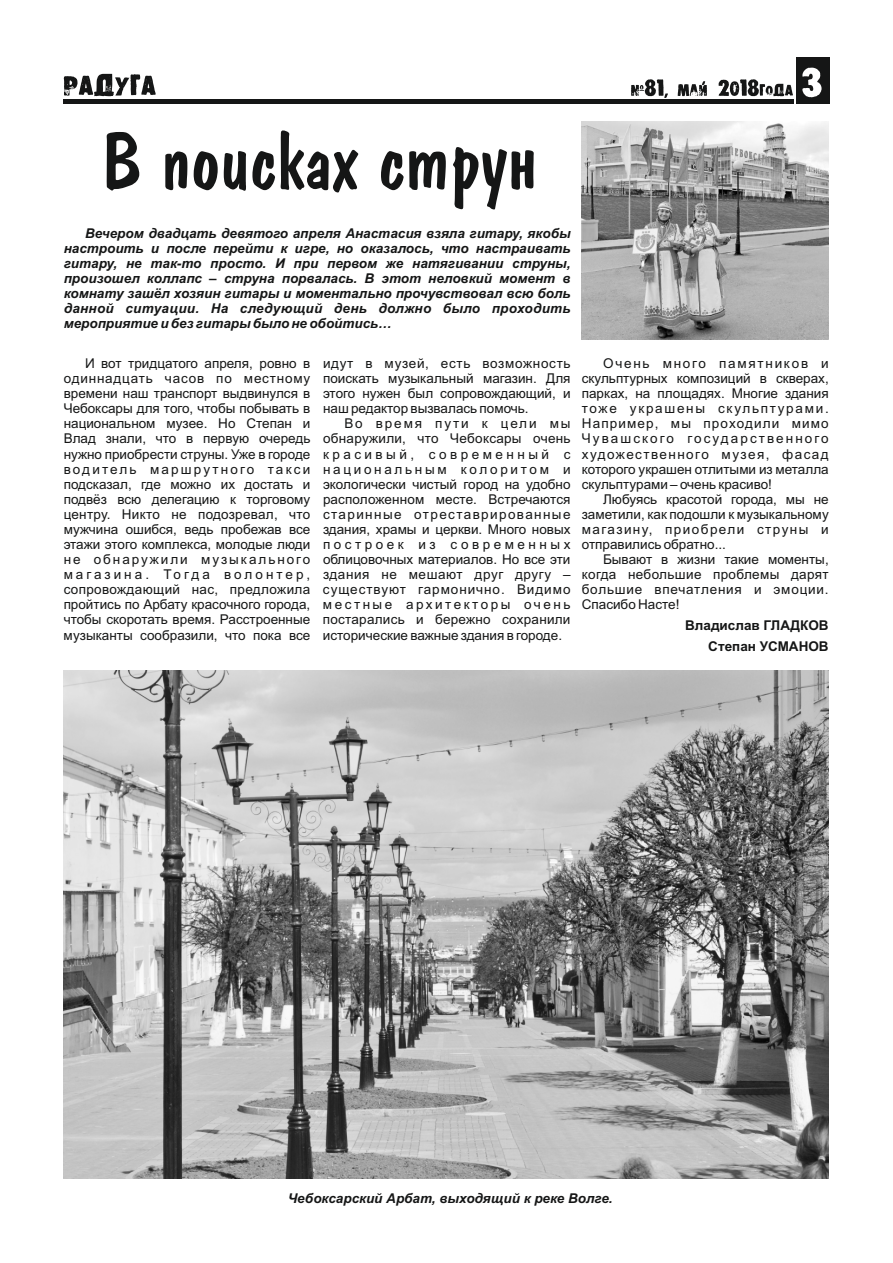
<style>
.page{position:relative;width:893px;height:1263px;background:#fff}
.page>*{position:absolute;margin:0;border:0;box-sizing:border-box;transform-origin:0 0}
.t1{font:13.5px/15.1px "Arial";color:#151616;text-align:justify}
.t2{font:italic 700 13.5px/15.1px "Arial";color:#151616;text-align:justify}
.t3{font:700 13.5px/20.7px "Arial";color:#151616;text-align:right}
</style>
<div class="page">
<hr style="left:64px;top:99px;width:730px;height:4px;background:#151616">
<div style="left:796px;top:57px;width:33px;height:46px;background:#151616"></div>
<svg style="left:802px;top:68px;width:20px;height:29px"></svg>
<svg style="left:64px;top:74px;width:92px;height:22px"></svg>
<svg style="left:631px;top:79px;width:37px;height:19px"></svg>
<svg style="left:678px;top:81px;width:29px;height:16px"></svg>
<svg style="left:719px;top:79px;width:74px;height:17px"></svg>
<img style="left:64px;top:671px;width:765px;height:508px">
<svg style="left:107px;top:130px;width:427px;height:79px"></svg>
<img style="left:582px;top:121px;width:246px;height:219px">
<p class="t2" style="left:64px;top:227px;width:508px;text-indent:21px">Вечером двадцать девятого апреля Анастасия взяла гитару, якобы настроить и после перейти к игре, но оказалось, что настраивать гитару, не так-то просто. И при первом же натягивании струны, произошел коллапс – струна порвалась. В этот неловкий момент в комнату зашёл хозяин гитары и моментально прочувствовал всю боль данной ситуации. На следующий день должно было проходить мероприятие и без гитары было не обойтись…</p>
<p class="t1" style="left:64px;top:357px;width:248px;text-indent:21px">И вот тридцатого апреля, ровно в одиннадцать часов по местному времени наш транспорт выдвинулся в Чебоксары для того, чтобы побывать в национальном музее. Но Степан и Влад знали, что в первую очередь нужно приобрести струны. Уже в городе водитель маршрутного такси подсказал, где можно их достать и подвёз всю делегацию к торговому центру. Никто не подозревал, что мужчина ошибся, ведь пробежав все этажи этого комплекса, молодые люди не обнаружили музыкального магазина. Тогда волонтер, сопровождающий нас, предложила пройтись по Арбату красочного города, чтобы скоротать время. Расстроенные музыканты сообразили, что пока все</p>
<p class="t1" style="left:323px;top:357px;width:249px">идут в музей, есть возможность поискать музыкальный магазин. Для этого нужен был сопровождающий, и наш редактор вызвалась помочь.</p>
<p class="t1" style="left:323px;top:417px;width:249px;text-indent:21px">Во время пути к цели мы обнаружили, что Чебоксары очень красивый, современный с национальным колоритом и экологически чистый город на удобно расположенном месте. Встречаются старинные отреставрированные здания, храмы и церкви. Много новых построек из современных облицовочных материалов. Но все эти здания не мешают друг другу – существуют гармонично. Видимо местные архитекторы очень постарались и бережно сохранили исторические важные здания в городе.</p>
<p class="t1" style="left:582px;top:357px;width:248px;text-indent:21px">Очень много памятников и скульптурных композиций в скверах, парках, на площадях. Многие здания тоже украшены скульптурами.<br>Например, мы проходили мимо Чувашского государственного художественного музея, фасад которого украшен отлитыми из металла скульптурами – очень красиво!</p>
<p class="t1" style="left:582px;top:493px;width:248px;text-indent:21px">Любуясь красотой города, мы не заметили, как подошли к музыкальному магазину, приобрели струны и отправились обратно...</p>
<p class="t1" style="left:582px;top:553px;width:248px;text-indent:21px">Бывают в жизни такие моменты, когда небольшие проблемы дарят большие впечатления и эмоции.<br>Спасибо Насте!</p>
<p class="t3" style="left:685px;top:616px;width:145px">Владислав ГЛАДКОВ<br>Степан УСМАНОВ</p>
<p class="t2" style="left:288px;top:1192px;width:326px">Чебоксарский Арбат, выходящий к реке Волге.</p>
</div>
